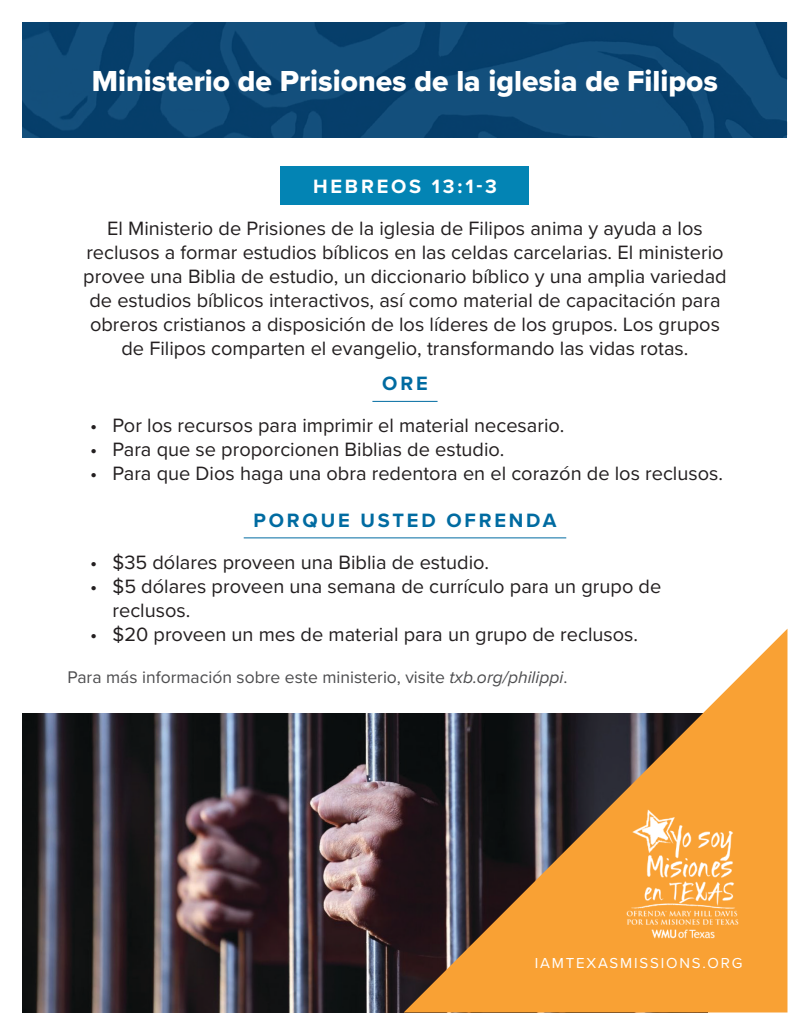
<style>
.page{position:relative;width:810px;height:1035px;background:#fff}
.page>*{position:absolute;margin:0;border:0;box-sizing:border-box;transform-origin:0 0}
.t1{font:30px "Proxima Nova Extrabld";color:#fff}
.t2{font:20px/24px "Proxima Nova";color:#231f20;text-align:center}
.Heading_-_Underlined{font:700 20px "Proxima Nova";letter-spacing:.14em;color:#006ba1}
.Heading_-_Highlighte{font:700 20px "Proxima Nova";letter-spacing:.14em;color:#fff}
.Footnote{font:17.5px "Proxima Nova";color:#4d4d4f}
.URL{font:15px "Proxima Nova";letter-spacing:.12em;color:#fff}
.s1{font-style:italic}
</style>
<div class="page">
<img style="left:22px;top:714px;width:382px;height:298px">
<div style="left:281px;top:166px;width:248px;height:39px;background:#0384b4"></div>
<hr style="left:372px;top:401px;width:66px;height:1px;background:#006ba1">
<hr style="left:244px;top:537px;width:322px;height:1px;background:#006ba1">
<img style="left:22px;top:22px;width:766px;height:116px">
<svg style="left:404px;top:629px;width:383px;height:383px"></svg>
<img style="left:626px;top:808px;width:114px;height:132px">
<p class="t1" style="left:92px;top:59px;width:628px">Ministerio de Prisiones de la iglesia de Filipos</p>
<p class="Heading_-_Highlighte" style="left:313px;top:172px;width:185px">HEBREOS 13:1-3</p>
<p class="t2" style="left:83px;top:216px;width:645px">El Ministerio de Prisiones de la iglesia de Filipos anima y ayuda a los reclusos a formar estudios bíblicos en las celdas carcelarias. El ministerio provee una Biblia de estudio, un diccionario bíblico y una amplia variedad de estudios bíblicos interactivos, así como material de capacitación para obreros cristianos a disposición de los líderes de los grupos. Los grupos de Filipos comparten el evangelio, transformando las vidas rotas.</p>
<p class="Heading_-_Underlined" style="left:382px;top:369px;width:47px">ORE</p>
<p class="t2" style="left:90px;top:413px;width:476px">• Por los recursos para imprimir el material necesario.</p>
<p class="t2" style="left:90px;top:437px;width:416px">• Para que se proporcionen Biblias de estudio.</p>
<p class="t2" style="left:90px;top:461px;width:635px">• Para que Dios haga una obra redentora en el corazón de los reclusos.</p>
<p class="Heading_-_Underlined" style="left:254px;top:505px;width:304px">PORQUE USTED OFRENDA</p>
<p class="t2" style="left:90px;top:549px;width:401px">• $35 dólares proveen una Biblia de estudio.</p>
<p class="t2" style="left:112px;top:573px;width:550px;text-align:left;text-indent:-22px">• $5 dólares proveen una semana de currículo para un grupo de reclusos.</p>
<p class="t2" style="left:90px;top:621px;width:550px">• $20 proveen un mes de material para un grupo de reclusos.</p>
<p class="Footnote" style="left:68px;top:664px;width:501px">Para más información sobre este ministerio, visite <span class="s1">txb.org/philippi</span>.</p>
<p class="URL" style="left:535px;top:951px;width:209px">IAMTEXASMISSIONS.ORG</p>
</div>
